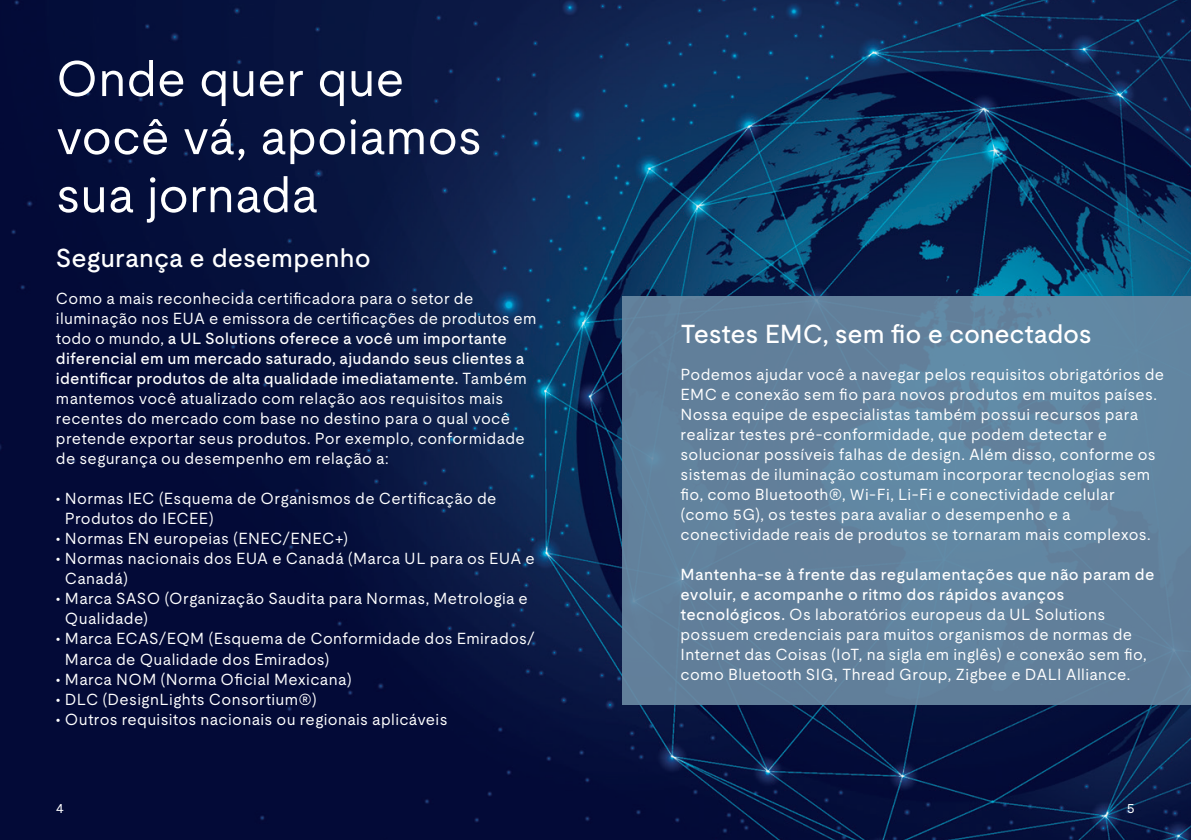
<style>
.page{position:relative;width:1191px;height:840px;background:#fff}
.page>*{position:absolute;margin:0;border:0;box-sizing:border-box;transform-origin:0 0}
.t1{font:50px/58px "UL Moderat";color:#fff}
.t2{font:500 26px "UL Moderat";letter-spacing:-.005em;color:#fff}
.t3{font:16px/20px "UL Moderat";letter-spacing:.02em;color:#fff}
.t4{font:14px "UL Moderat";color:#fff}
.s1{font-weight:500}
</style>
<div class="page">
<img style="left:0;top:0;width:1191px;height:839px">
<div style="left:622px;top:296px;width:569px;height:408px;background:#61809b"></div>
<p class="t1" style="left:56px;top:48px;width:427px">Onde quer que você vá, apoiamos sua jornada</p>
<p class="t2" style="left:56px;top:237px;width:316px">Segurança e desempenho</p>
<p class="t3" style="left:56px;top:288px;width:482px">Como a mais reconhecida certificadora para o setor de iluminação nos EUA e emissora de certificações de produtos em todo o mundo, <span class="s1">a UL Solutions oferece a você um importante diferencial em um mercado saturado, ajudando seus clientes a identificar produtos de alta qualidade imediatamente.</span> Também mantemos você atualizado com relação aos requisitos mais recentes do mercado com base no destino para o qual você pretende exportar seus produtos. Por exemplo, conformidade de segurança ou desempenho em relação a:</p>
<p class="t3" style="left:65px;top:488px;width:433px;text-indent:-9px">• Normas IEC (Esquema de Organismos de Certificação de<br>Produtos do IECEE)</p>
<p class="t3" style="left:56px;top:528px;width:294px">• Normas EN europeias (ENEC/ENEC+)</p>
<p class="t3" style="left:65px;top:548px;width:471px;text-indent:-9px">• Normas nacionais dos EUA e Canadá (Marca UL para os EUA e<br>Canadá)</p>
<p class="t3" style="left:65px;top:588px;width:464px;text-indent:-9px">• Marca SASO (Organização Saudita para Normas, Metrologia e<br>Qualidade)</p>
<p class="t3" style="left:65px;top:628px;width:472px;text-indent:-9px">• Marca ECAS/EQM (Esquema de Conformidade dos Emirados/<br>Marca de Qualidade dos Emirados)</p>
<p class="t3" style="left:56px;top:668px;width:297px">• Marca NOM (Norma Oficial Mexicana)</p>
<p class="t3" style="left:56px;top:688px;width:262px">• DLC (DesignLights Consortium®)</p>
<p class="t3" style="left:56px;top:708px;width:393px">• Outros requisitos nacionais ou regionais aplicáveis</p>
<p class="t2" style="left:680px;top:313px;width:413px">Testes EMC, sem fio e conectados</p>
<p class="t3" style="left:680px;top:363px;width:485px">Podemos ajudar você a navegar pelos requisitos obrigatórios de EMC e conexão sem fio para novos produtos em muitos países.<br>Nossa equipe de especialistas também possui recursos para realizar testes pré-conformidade, que podem detectar e solucionar possíveis falhas de design. Além disso, conforme os sistemas de iluminação costumam incorporar tecnologias sem fio, como Bluetooth®, Wi-Fi, Li-Fi e conectividade celular (como 5G), os testes para avaliar o desempenho e a conectividade reais de produtos se tornaram mais complexos.</p>
<p class="t3" style="left:680px;top:563px;width:475px"><span class="s1">Mantenha-se à frente das regulamentações que não param de evoluir, e acompanhe o ritmo dos rápidos avanços tecnológicos.</span> Os laboratórios europeus da UL Solutions possuem credenciais para muitos organismos de normas de Internet das Coisas (IoT, na sigla em inglês) e conexão sem fio, como Bluetooth SIG, Thread Group, Zigbee e DALI Alliance.</p>
<p class="t4" style="left:56px;top:796px;width:10px">4</p>
<p class="t4" style="left:1127px;top:796px;width:10px">5</p>
</div>
